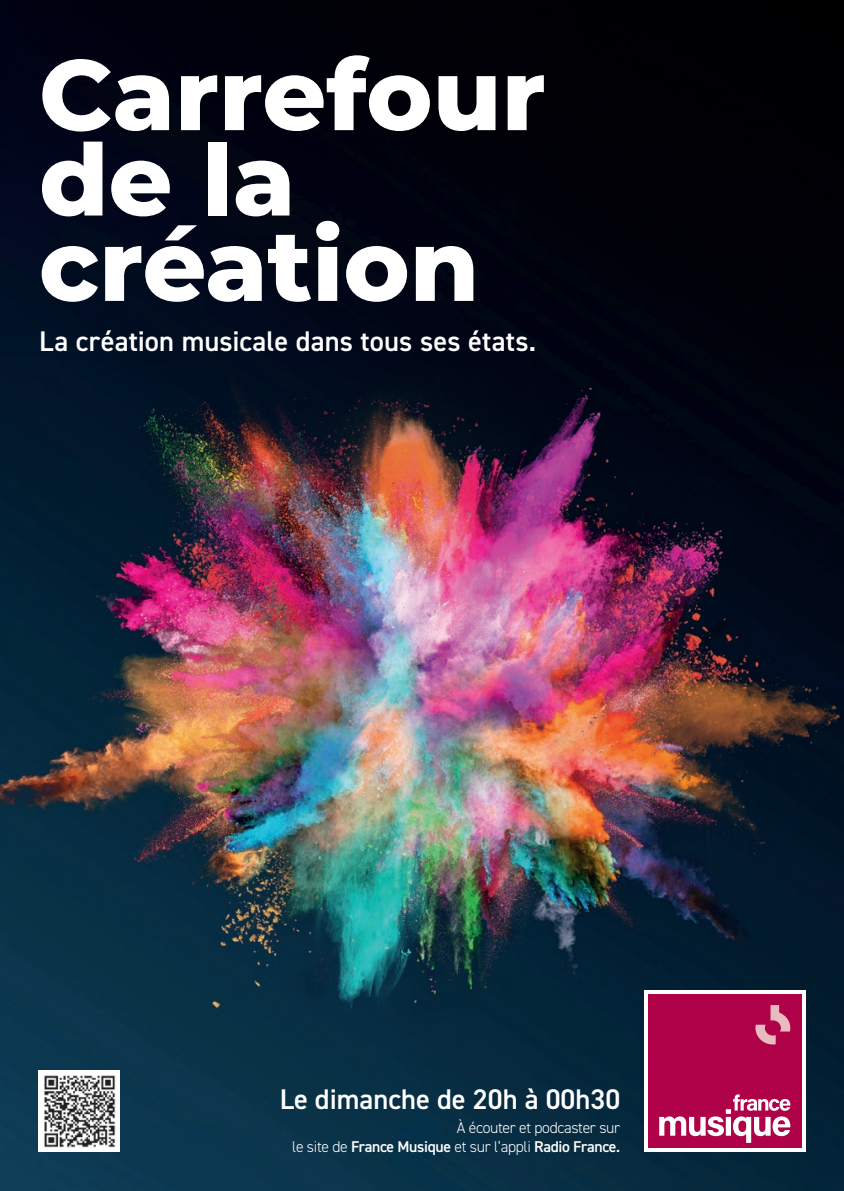
<style>
.page{position:relative;width:844px;height:1191px;background:#fff}
.page>*{position:absolute;margin:0;border:0;box-sizing:border-box;transform-origin:0 0}
.t1{font:800 99.58px/85.4px "Montserrat";color:#fff}
.t2{font:600 28.53px "DIN2014";color:#fff}
.t3{font:300 15.58px/18.6px "DIN2014";letter-spacing:-.02em;color:#fff;text-align:right}
.s1{font-weight:600}
</style>
<div class="page">
<img style="left:0;top:0;width:843px;height:1191px">
<div style="left:644px;top:990px;width:161px;height:161px;background:linear-gradient(to right,#fff,#fff)"></div>
<div style="left:648px;top:993px;width:153px;height:154px;background:#b00249"></div>
<svg style="left:755px;top:1005px;width:35px;height:39px"></svg>
<svg style="left:659px;top:1094px;width:131px;height:48px"></svg>
<img style="left:39px;top:1070px;width:81px;height:81px">
<h1 class="t1" style="left:39px;top:47px;width:508px">Carrefour de la création</h1>
<h2 class="t2" style="left:39px;top:323px;width:498px">La création musicale dans tous ses états.</h2>
<h2 class="t2" style="left:279px;top:1080px;width:342px">Le dimanche de 20h à 00h30</h2>
<p class="t3" style="left:292px;top:1118px;width:329px">À écouter et podcaster sur<br>le site de <span class="s1">France Musique</span> et sur l’appli <span class="s1">Radio France.</span></p>
</div>
